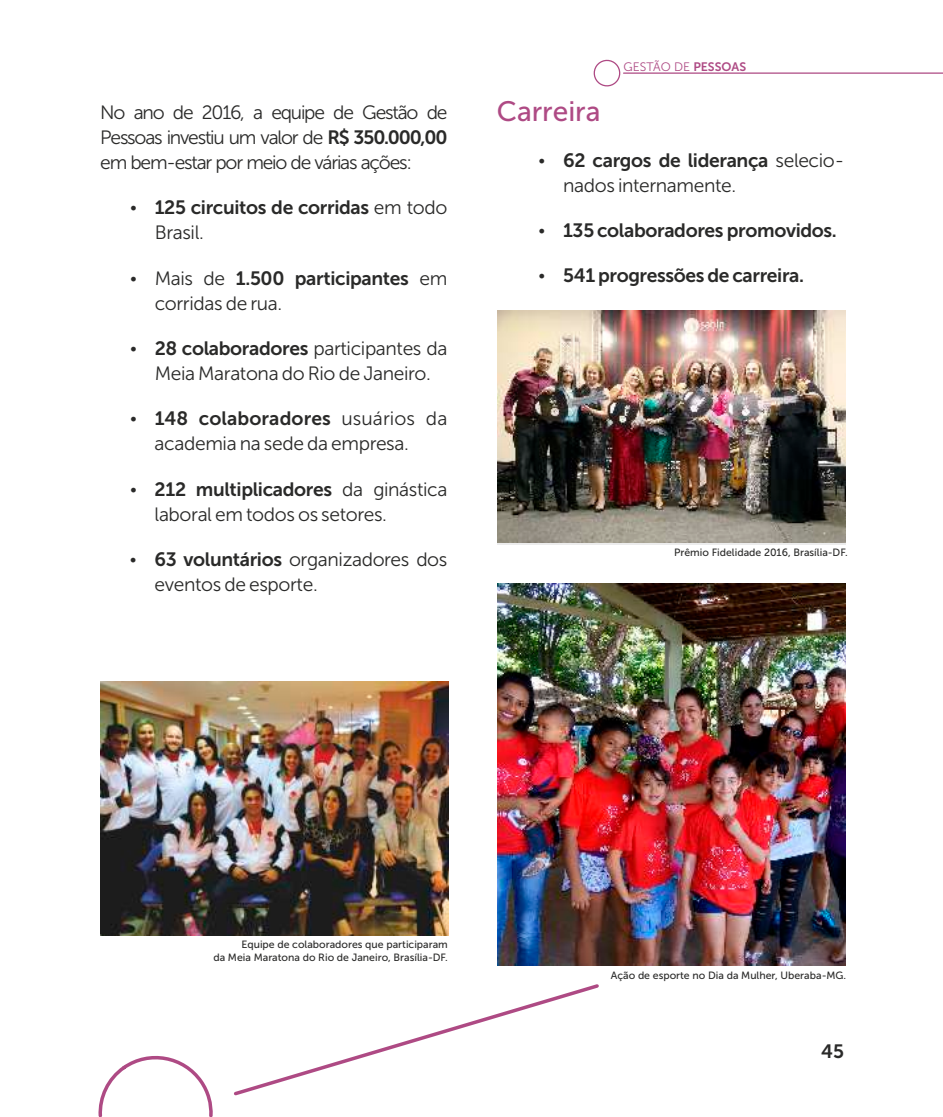
<style>
.page{position:relative;width:943px;height:1117px;background:#fff}
.page>*{position:absolute;margin:0;border:0;box-sizing:border-box;transform-origin:0 0}
.t1{font:28px "Museo Sans 500";color:#ae4a84}
.t2{font:19.25px/25px "Museo Sans 300";letter-spacing:-.02em;color:#2a2a29;text-align:justify}
.t3{font:19.25px "Museo Sans 700";letter-spacing:-.02em;color:#2a2a29}
.t4{font:19.25px "Museo Sans 700";letter-spacing:.005em;color:#2a2a29}
.t5{font:12.25px "Museo Sans 300";color:#ae4a84}
.t6{font:10.5px/12.6px "Museo Sans 500";color:#2a2a29;text-align:right}
.s1{font-family:"Museo Sans 700"}
.s2{font-family:"Museo Sans 300"}
</style>
<div class="page">
<svg style="left:98px;top:1055px;width:115px;height:61px"></svg>
<svg style="left:234px;top:984px;width:365px;height:112px"></svg>
<img style="left:497px;top:310px;width:348px;height:233px">
<img style="left:497px;top:583px;width:348px;height:382px">
<img style="left:100px;top:681px;width:348px;height:254px">
<svg style="left:593px;top:59px;width:28px;height:28px"></svg>
<hr style="left:623px;top:72px;width:320px;height:2px;background:#ae4a84">
<p class="t2" style="left:100px;top:101px;width:349px">No ano de 2016, a equipe de Gestão de Pessoas investiu um valor de <span class="s1">R$ 350.000,00 </span>em bem-estar por meio de várias ações:</p>
<p class="t3" style="left:155px;top:199px;width:294px">125 circuitos de corridas <span class="s2">em todo</span></p>
<p class="t2" style="left:155px;top:222px;width:51px">Brasil.</p>
<p class="t3" style="left:155px;top:270px;width:294px"><span class="s2">Mais de</span> 1.500 participantes <span class="s2">em</span></p>
<p class="t2" style="left:155px;top:292px;width:129px">corridas de rua.</p>
<p class="t3" style="left:155px;top:340px;width:294px">28 colaboradores <span class="s2">participantes da</span></p>
<p class="t2" style="left:155px;top:362px;width:278px">Meia Maratona do Rio de Janeiro.</p>
<p class="t4" style="left:155px;top:411px;width:294px">148 colaboradores <span class="s2">usuários da</span></p>
<p class="t2" style="left:155px;top:433px;width:256px">academia na sede da empresa.</p>
<p class="t3" style="left:155px;top:481px;width:294px">212 multiplicadores <span class="s2">da ginástica</span></p>
<p class="t2" style="left:155px;top:503px;width:234px">laboral em todos os setores.</p>
<p class="t2" style="left:155px;top:549px;width:294px"><span class="s1">63 voluntários</span> organizadores dos eventos de esporte.</p>
<p class="t5" style="left:623px;top:62px;width:124px">GESTÃO DE <span class="s1">PESSOAS</span></p>
<h1 class="t1" style="left:497px;top:100px;width:105px">Carreira</h1>
<p class="t3" style="left:563px;top:152px;width:283px">62 cargos de liderança <span class="s2">selecio-</span></p>
<p class="t2" style="left:563px;top:174px;width:175px">nados internamente.</p>
<p class="t3" style="left:563px;top:222px;width:275px">135 colaboradores promovidos.</p>
<p class="t3" style="left:563px;top:268px;width:242px">541 progressões de carreira.</p>
<p class="t6" style="left:674px;top:546px;width:175px">Prêmio Fidelidade 2016, Brasília-DF.</p>
<p class="t6" style="left:213px;top:938px;width:236px">Equipe de colaboradores que participaram<br>da Meia Maratona do Rio de Janeiro, Brasília-DF.</p>
<p class="t6" style="left:611px;top:970px;width:237px">Ação de esporte no Dia da Mulher, Uberaba-MG.</p>
<p class="t3" style="left:821px;top:1043px;width:24px">45</p>
</div>
